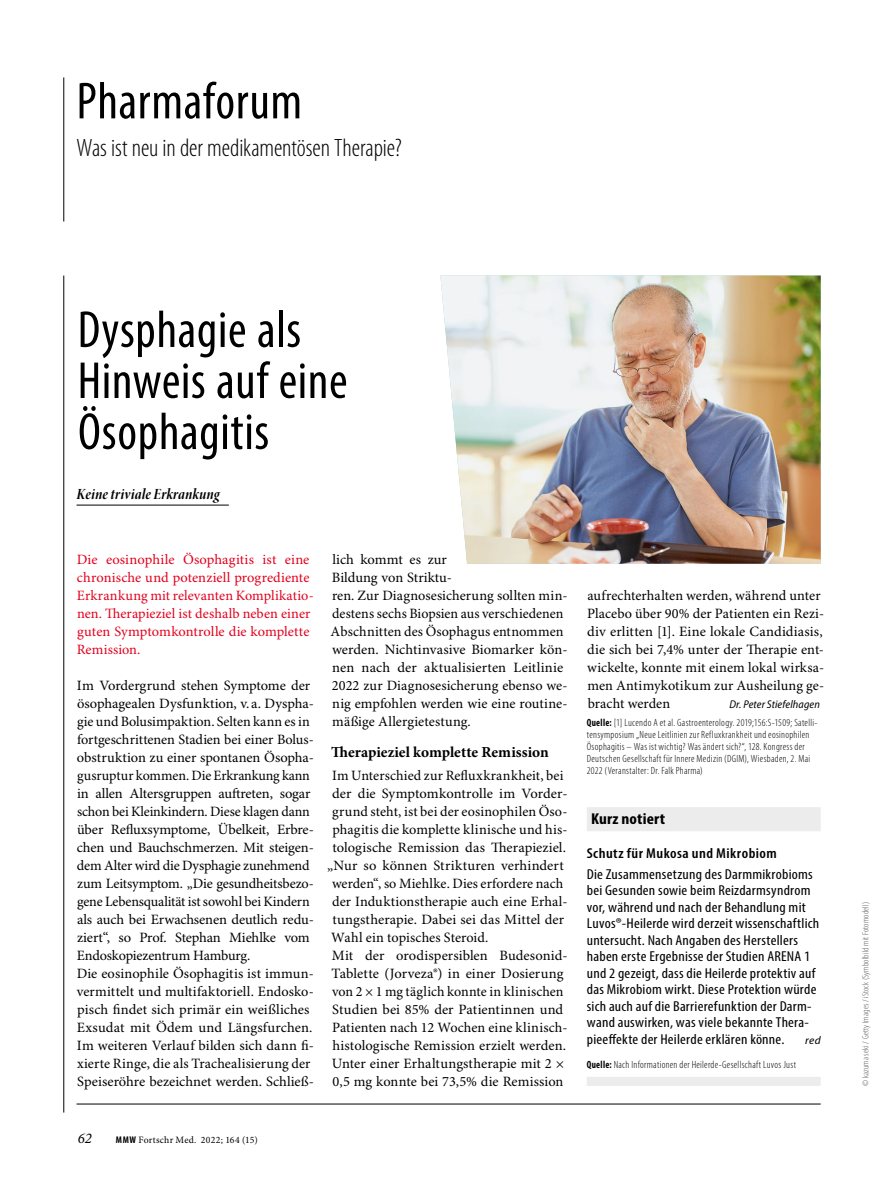
<style>
.page{position:relative;width:893px;height:1187px;background:#fff}
.page>*{position:absolute;margin:0;border:0;box-sizing:border-box;transform-origin:0 0}
.Title_klein{font:condensed 52.5px/51px "Myriad Pro";letter-spacing:.015em;color:#000}
.t1{font:300 condensed 25.2px "Myriad Pro";letter-spacing:-.005em;color:#000}
.SuperTitle_1Pharma{font:15.75px "Minion Pro Bold Cn It Disp";letter-spacing:.005em;color:#000}
.NoXML_Kurz_notiert{font:700 condensed 15.75px "Myriad Pro";letter-spacing:.01em;color:#000;scale:1.1 1}
.SectionHeading_1_x{font:700 15.3px "Minion Pro";color:#000}
.t2{font:italic 14.85px "Minion Pro";color:#000}
.Para_Kurz_notiert{font:condensed 14.4px/16.5px "Myriad Pro";letter-spacing:.015em;color:#000;scale:1.1 1}
.Title_Kurz_notiert{font:600 condensed 14.4px "Myriad Pro";letter-spacing:.03em;color:#000;scale:1.1 1}
.Para_x{font:14.25px/18px "Minion Pro";color:#000}
.Para_x-2{font:14.25px/18px "Minion Pro";letter-spacing:.005em;color:#e3001d}
.Para_x-3{font:italic semi-condensed 11.25px "Myriad Pro";letter-spacing:.01em;color:#000}
.Para_Kurz_notiert-2{font:italic semi-condensed 11.25px "Myriad Pro";color:#000;scale:1.1 1}
.Source_x{font:300 condensed 10.5px/12px "Myriad Pro";letter-spacing:.03em;color:#000}
.Source_BoxLine{font:300 condensed 10.5px "Myriad Pro";letter-spacing:.03em;color:#000}
.t3{font:9.75px "Minion Pro";letter-spacing:.025em;color:#000}
.Image_Source_x{font:300 condensed 9px "Myriad Pro";letter-spacing:.02em;color:#565655}
.s1{font-family:"Myriad Pro";font-weight:700;font-stretch:condensed}
.s2{font-weight:700}
</style>
<div class="page">
<hr style="left:64px;top:77px;width:1px;height:144px;background:#000">
<hr style="left:64px;top:275px;width:1px;height:837px;background:#000">
<hr style="left:77px;top:1103px;width:744px;height:1px;background:#000">
<hr style="left:77px;top:505px;width:152px;height:1px;background:#000">
<div style="left:587px;top:807px;width:234px;height:24px;background:#ececec"></div>
<div style="left:587px;top:1076px;width:234px;height:9px;background:#ececec"></div>
<img style="left:440px;top:275px;width:381px;height:288px">
<h1 class="Title_klein" style="left:77px;top:75px;width:227px">Pharmaforum</h1>
<h2 class="t1" style="left:77px;top:134px;width:327px">Was ist neu in der medikamentösen Therapie?</h2>
<p class="Title_klein" style="left:78px;top:303px;width:271px">Dysphagie als<br>Hinweis auf eine<br>Ösophagitis</p>
<p class="SuperTitle_1Pharma" style="left:77px;top:483px;width:144px">Keine triviale Erkrankung</p>
<p class="Para_x-2" style="left:77px;top:550px;width:239px">Die eosinophile Ösophagitis ist eine chronische und potenziell progrediente Erkrankung mit relevanten Komplikatio&shy;nen. Therapieziel ist deshalb neben einer guten Symptomkontrolle die komplette Remission.</p>
<p class="Para_x" style="left:77px;top:676px;width:238px">Im Vordergrund stehen Symptome der ösophagealen Dysfunktion, v.a. Dyspha&shy;gie und Bolusimpaktion. Selten kann es in fortgeschrittenen Stadien bei einer Bolus&shy;obstruktion zu einer spontanen Ösopha&shy;gusruptur kommen. Die Erkrankung kann in allen Altersgruppen auftreten, sogar schon bei Kleinkindern. Diese klagen dann über Refluxsymptome, Übelkeit, Erbre&shy;chen und Bauchschmerzen. Mit steigen&shy;dem Alter wird die Dysphagie zunehmend zum Leitsymptom. „Die gesundheitsbezo&shy;gene Lebensqualität ist sowohl bei Kindern als auch bei Erwachsenen deutlich redu&shy;ziert“, so Prof. Stephan Miehlke vom Endoskopiezentrum Hamburg.</p>
<p class="Para_x" style="left:77px;top:964px;width:239px">Die eosinophile Ösophagitis ist immun&shy;vermittelt und multifaktoriell. Endosko&shy;pisch findet sich primär ein weißliches Exsudat mit Ödem und Längsfurchen.<br>Im weiteren Verlauf bilden sich dann fi&shy;xierte Ringe, die als Trachealisierung der Speiseröhre bezeichnet werden. Schließ-</p>
<p class="Para_x" style="left:331px;top:550px;width:238px">lich kommt es zur<br>Bildung von Striktu-<br>ren. Zur Diagnosesicherung sollten min&shy;destens sechs Biopsien aus verschiedenen Abschnitten des Ösophagus entnommen werden. Nichtinvasive Biomarker kön&shy;nen nach der aktualisierten Leitlinie 2022 zur Diagnosesicherung ebenso we&shy;nig empfohlen werden wie eine routine&shy;mäßige Allergietestung.</p>
<p class="SectionHeading_1_x" style="left:331px;top:742px;width:219px">Therapieziel komplette Remission</p>
<p class="Para_x" style="left:332px;top:766px;width:233px">Im Unterschied zur Refluxkrankheit, bei</p>
<p class="Para_x" style="left:332px;top:784px;width:237px">der die Symptomkontrolle im Vorder-</p>
<p class="Para_x" style="left:332px;top:802px;width:237px">grund steht, ist bei der eosinophilen Öso-</p>
<p class="Para_x" style="left:332px;top:820px;width:237px">phagitis die komplette klinische und his-</p>
<p class="Para_x" style="left:332px;top:838px;width:235px">tologische Remission das Therapieziel.</p>
<p class="Para_x" style="left:327px;top:856px;width:238px">„Nur so können Strikturen verhindert</p>
<p class="Para_x" style="left:332px;top:874px;width:233px">werden“, so Miehlke. Dies erfordere nach</p>
<p class="Para_x" style="left:332px;top:892px;width:237px">der Induktionstherapie auch eine Erhal-</p>
<p class="Para_x" style="left:332px;top:910px;width:233px">tungstherapie. Dabei sei das Mittel der</p>
<p class="Para_x" style="left:331px;top:928px;width:159px">Wahl ein topisches Steroid.</p>
<p class="Para_x" style="left:332px;top:946px;width:236px">Mit der orodispersiblen Budesonid-- Tablette (Jorveza®) in einer Dosierung von 2 × 1 mg täglich konnte in klinischen Studien bei 85% der Patientinnen und Patienten nach 12 Wochen eine klinisch&shy;histologische Remission erzielt werden.<br>Unter einer Erhaltungstherapie mit 2 × 0,5 mg konnte bei 73,5% die Remission</p>
<p class="t2" style="left:78px;top:1129px;width:16px">62</p>
<p class="t3" style="left:116px;top:1133px;width:143px"><span class="s1">MMW</span> Fortschr Med. 2022; 164 (15)</p>
<p class="Para_x" style="left:587px;top:586px;width:238px">aufrechterhalten werden, während unter Placebo über 90% der Patienten ein Rezi&shy;div erlitten [1]. Eine lokale Candidiasis, die sich bei 7,4% unter der Therapie ent&shy;wickelte, konnte mit einem lokal wirksa&shy;men Antimykotikum zur Ausheilung ge&shy;bracht werden</p>
<p class="Para_x-3" style="left:729px;top:698px;width:92px">Dr. Peter Stiefelhagen</p>
<p class="Source_x" style="left:587px;top:716px;width:232px"><span class="s2">Quelle:</span> [1] Lucendo A et al. Gastroenterology. 2019;156:S-1509; Satelli&shy;tensymposium „Neue Leitlinien zur Refluxkrankheit und eosinophilen Ösophagitis – Was ist wichtig? Was ändert sich?“, 128. Kongress der Deutschen Gesellschaft für Innere Medizin (DGIM), Wiesbaden, 2. Mai 2022 (Veranstalter: Dr. Falk Pharma)</p>
<p class="NoXML_Kurz_notiert" style="left:591px;top:809px;width:69px">Kurz notiert</p>
<p class="Title_Kurz_notiert" style="left:587px;top:845px;width:174px">Schutz für Mukosa und Mikrobiom</p>
<p class="Para_Kurz_notiert" style="left:587px;top:865px;width:213px">Die Zusammensetzung des Darmmikrobioms bei Gesunden sowie beim Reizdarmsyndrom vor, während und nach der Behandlung mit Luvos®-Heilerde wird derzeit wissenschaftlich untersucht. Nach Angaben des Herstellers haben erste Ergebnisse der Studien ARENA 1 und 2 gezeigt, dass die Heilerde protektiv auf das Mikrobiom wirkt. Diese Protektion würde sich auch auf die Barrierefunktion der Darm&shy;wand auswirken, was viele bekannte Thera&shy;pieeffekte der Heilerde erklären könne.</p>
<p class="Para_Kurz_notiert-2" style="left:805px;top:1033px;width:16px">red</p>
<p class="Source_BoxLine" style="left:587px;top:1059px;width:211px"><span class="s2">Quelle:</span> Nach Informationen der Heilerde-Gesellschaft Luvos Just</p>
<p class="Image_Source_x" style="left:861px;top:1085px;width:185px;rotate:-90deg">© kazuma seki / Getty Images / iStock (Symbolbild mit Fotomodell)</p>
</div>
